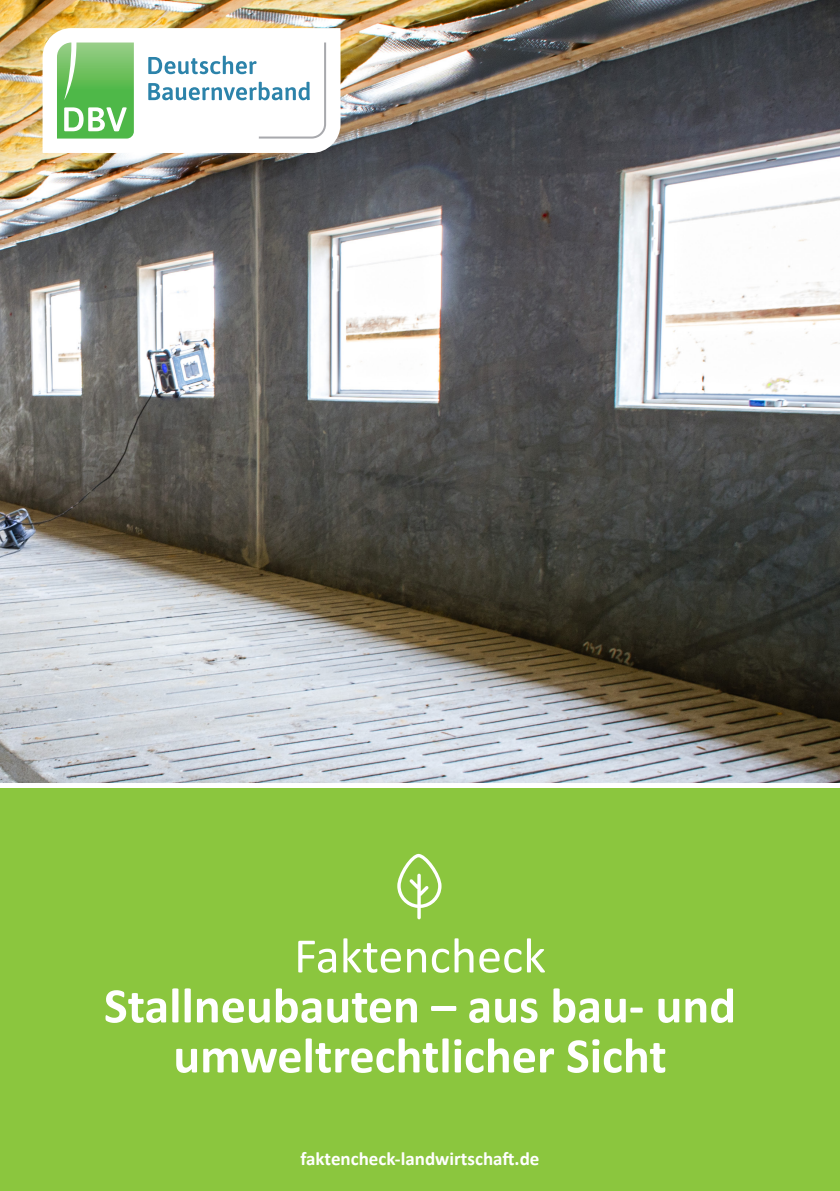
<style>
.page{position:relative;width:840px;height:1191px;background:#fff}
.page>*{position:absolute;margin:0;border:0;box-sizing:border-box;transform-origin:0 0}
.t1{font:700 50px "Calibri";color:#fff}
.t2{font:50px "Calibri";color:#fff}
.t3{font:700 19px "Calibri";color:#fff}
</style>
<div class="page">
<div style="left:0;top:788px;width:839px;height:403px;background:#8bc63e"></div>
<svg style="left:397px;top:854px;width:44px;height:65px"></svg>
<img style="left:0;top:0;width:839px;height:782px">
<svg style="left:43px;top:28px;width:297px;height:125px"></svg>
<p class="t2" style="left:294px;top:924px;width:253px">Faktencheck</p>
<p class="t1" style="left:104px;top:973px;width:633px">Stallneubauten – aus bau- und</p>
<p class="t1" style="left:173px;top:1023px;width:494px">umweltrechtlicher Sicht</p>
<p class="t3" style="left:300px;top:1146px;width:240px">faktencheck-landwirtschaft.de</p>
</div>
